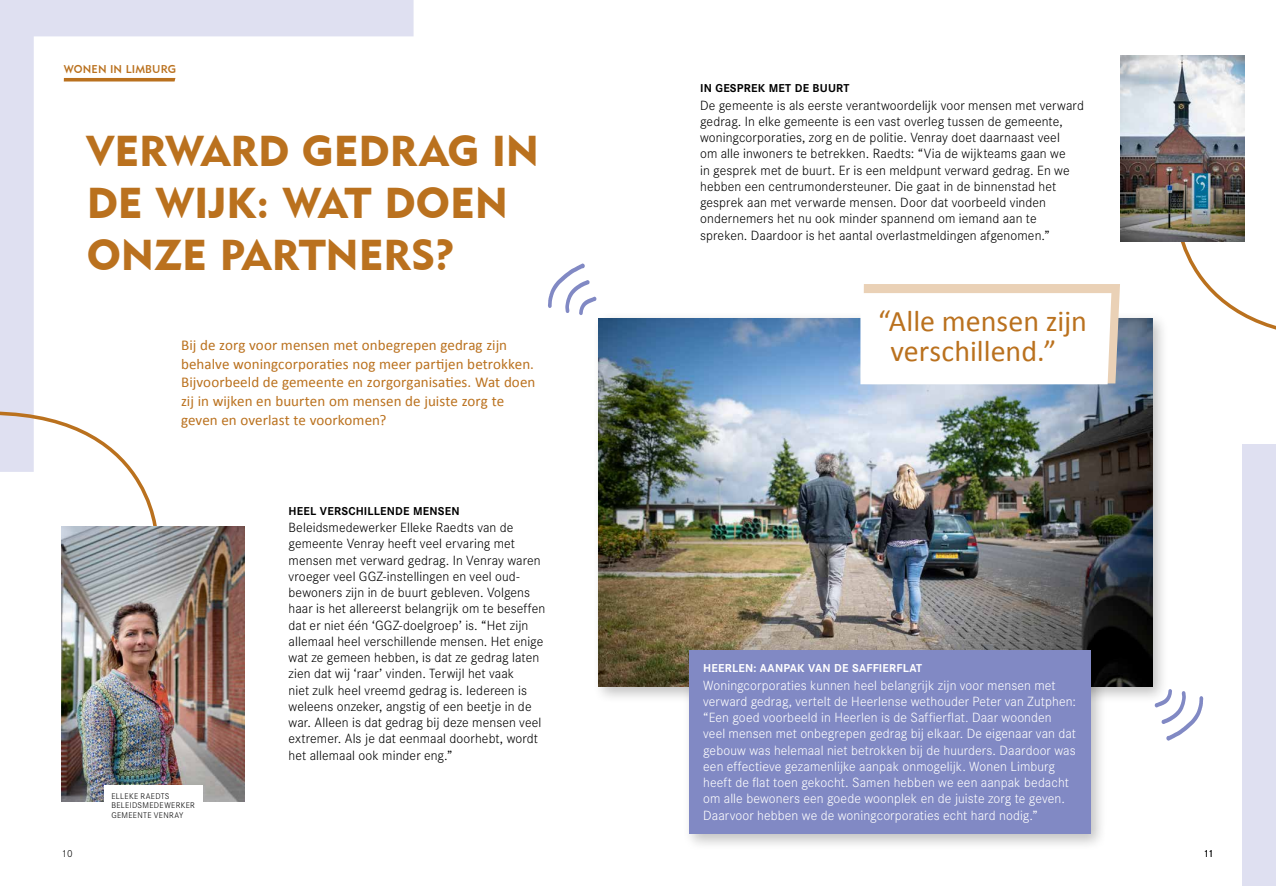
<style>
.page{position:relative;width:1276px;height:886px;background:#fff}
.page>*{position:absolute;margin:0;border:0;box-sizing:border-box;transform-origin:0 0}
.t1{font:43px/52px "Geometric 415 BT Black A";color:#ba711e}
.t2{font:30px/30px "Calibri";color:#ba711e}
.t3{font:15px/18.8px "Calibri";letter-spacing:.005em;color:#ba711e}
.t4{font:300 13.12px/16.2px "Corporate S";letter-spacing:.005em;color:#000}
.t5{font:300 13.12px/16.2px "Corporate S";letter-spacing:.005em;color:#fff}
.t6{font:700 11.25px "Corporate S";letter-spacing:.02em;color:#000}
.t7{font:700 11.25px "Corporate S";letter-spacing:.02em;color:#fff}
.t8{font:11.25px "Geometric 415 BT Medium A";letter-spacing:.015em;color:#ba711e}
.t9{font:300 10px "Corporate S";color:#000}
.t10{font:300 8.12px/9.4px "Corporate S";letter-spacing:.04em;color:#000}
</style>
<div class="page">
<div style="left:1242px;top:445px;width:34px;height:441px;background:#dfe0f1"></div>
<svg style="left:0;top:0;width:413px;height:399px"></svg>
<svg style="left:64px;top:78px;width:111px;height:3px"></svg>
<svg style="left:0;top:399px;width:157px;height:142px"></svg>
<svg style="left:1173px;top:209px;width:103px;height:121px"></svg>
<img style="left:62px;top:526px;width:183px;height:275px">
<div style="left:104px;top:786px;width:98px;height:39px;background:#fff"></div>
<img style="left:1120px;top:56px;width:124px;height:185px">
<div style="left:592px;top:311px;width:577px;height:392px;background:#000;opacity:.25"></div>
<img style="left:599px;top:318px;width:553px;height:369px">
<svg style="left:860px;top:284px;width:260px;height:100px"></svg>
<div style="left:682px;top:644px;width:425px;height:207px;background:#000;opacity:.25"></div>
<div style="left:689px;top:651px;width:401px;height:183px;background:#8189c4"></div>
<svg style="left:548px;top:263px;width:49px;height:85px"></svg>
<svg style="left:1153px;top:656px;width:51px;height:85px"></svg>
<p class="t8" style="left:64px;top:62px;width:114px">WONEN IN LIMBURG</p>
<h1 class="t1" style="left:87px;top:124px;width:454px">VERWARD GEDRAG IN<br>DE WIJK: WAT DOEN<br>ONZE PARTNERS?</h1>
<p class="t3" style="left:181px;top:335px;width:356px">Bij de zorg voor mensen met onbegrepen gedrag zijn behalve woningcorporaties nog meer partijen betrokken.<br>Bijvoorbeeld de gemeente en zorgorganisaties. Wat doen zij in wijken en buurten om mensen de juiste zorg te geven en overlast te voorkomen?</p>
<p class="t10" style="left:111px;top:791px;width:85px">ELLEKE RAEDTS<br>BELEIDSMEDEWERKER<br>GEMEENTE VENRAY</p>
<p class="t6" style="left:289px;top:504px;width:172px">HEEL VERSCHILLENDE MENSEN</p>
<p class="t4" style="left:288px;top:519px;width:258px">Beleidsmedewerker Elleke Raedts van de gemeente Venray heeft veel ervaring met mensen met verward gedrag. In Venray waren vroeger veel GGZ-instellingen en veel oud&shy;bewoners zijn in de buurt gebleven. Volgens haar is het allereerst belangrijk om te beseffen dat er niet één ‘GGZ-doelgroep’ is. “Het zijn allemaal heel verschillende mensen. Het enige wat ze gemeen hebben, is dat ze gedrag laten zien dat wij ‘raar’ vinden. Terwijl het vaak<br>niet zulk heel vreemd gedrag is. Iedereen is weleens onzeker, angstig of een beetje in de war. Alleen is dat gedrag bij deze mensen veel extremer. Als je dat eenmaal doorhebt, wordt het allemaal ook minder eng.”</p>
<p class="t6" style="left:700px;top:81px;width:151px">IN GESPREK MET DE BUURT</p>
<p class="t4" style="left:700px;top:97px;width:385px">De gemeente is als eerste verantwoordelijk voor mensen met verward gedrag. In elke gemeente is een vast overleg tussen de gemeente, woningcorporaties, zorg en de politie. Venray doet daarnaast veel<br>om alle inwoners te betrekken. Raedts: “Via de wijkteams gaan we<br>in gesprek met de buurt. Er is een meldpunt verward gedrag. En we hebben een centrumondersteuner. Die gaat in de binnenstad het gesprek aan met verwarde mensen. Door dat voorbeeld vinden ondernemers het nu ook minder spannend om iemand aan te spreken. Daardoor is het aantal overlastmeldingen afgenomen.”</p>
<h2 class="t2" style="left:890px;top:305px;width:198px;text-indent:-12px">“Alle mensen zijn verschillend.”</h2>
<p class="t7" style="left:703px;top:661px;width:220px">HEERLEN: AANPAK VAN DE SAFFIERFLAT</p>
<p class="t5" style="left:703px;top:677px;width:374px">Woningcorporaties kunnen heel belangrijk zijn voor mensen met verward gedrag, vertelt de Heerlense wethouder Peter van Zutphen: “Een goed voorbeeld in Heerlen is de Saffierflat. Daar woonden veel mensen met onbegrepen gedrag bij elkaar. De eigenaar van dat gebouw was helemaal niet betrokken bij de huurders. Daardoor was een effectieve gezamenlijke aanpak onmogelijk. Wonen Limburg heeft de flat toen gekocht. Samen hebben we een aanpak bedacht om alle bewoners een goede woonplek en de juiste zorg te geven.<br>Daarvoor hebben we de woningcorporaties echt hard nodig.”</p>
<p class="t9" style="left:62px;top:848px;width:12px">10</p>
<p class="t9" style="left:1204px;top:848px;width:12px">11</p>
</div>
